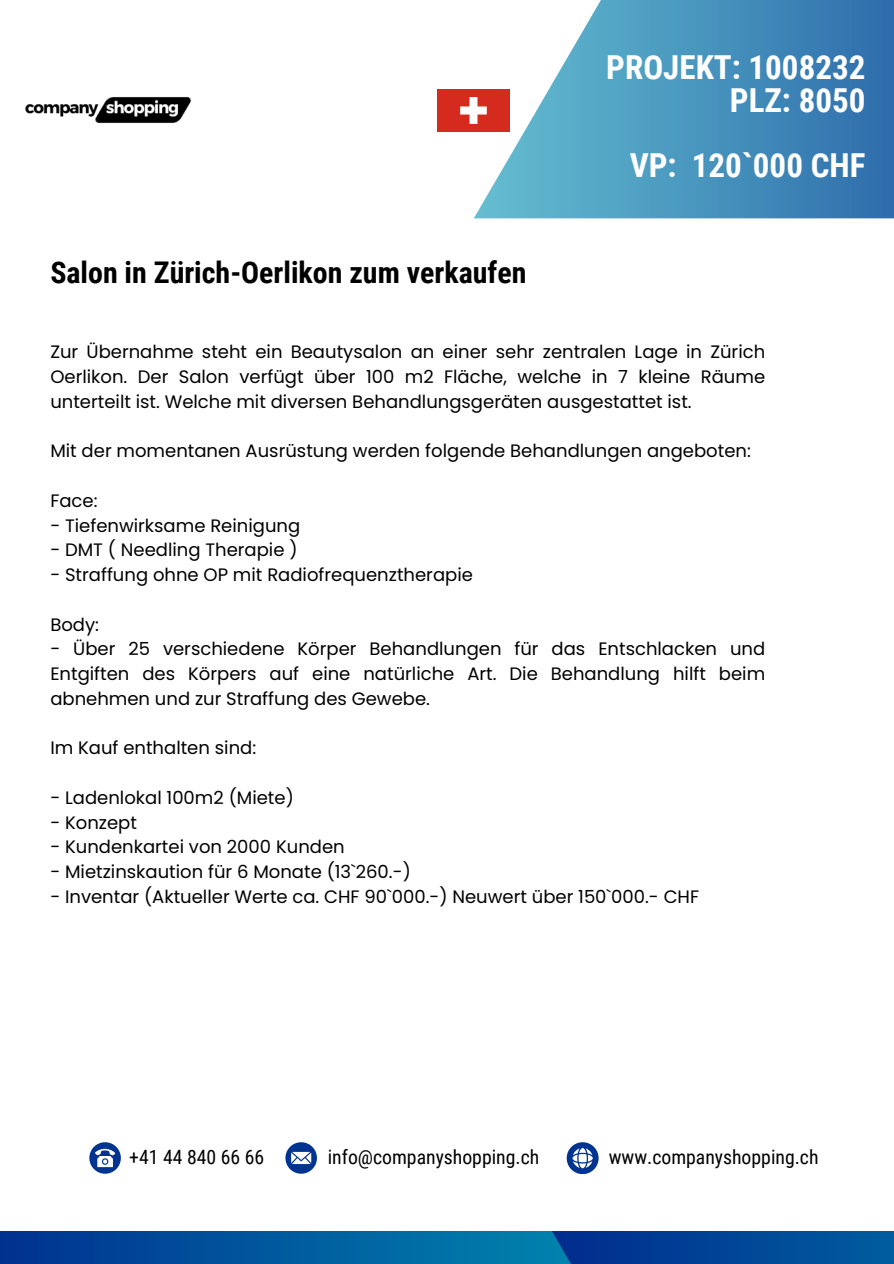
<style>
.page{position:relative;width:894px;height:1264px;background:#fff}
.page>*{position:absolute;margin:0;border:0;box-sizing:border-box;transform-origin:0 0}
.t1{font:700 33px "Roboto Condensed";color:#fff}
.t2{font:700 29.85px "Roboto Condensed";color:#000}
.t3{font:19.65px "Roboto Condensed";color:#000}
.t4{font:18px/24.8px "Poppins";color:#000;text-align:justify}
</style>
<div class="page">
<svg style="left:473px;top:0;width:420px;height:218px;background:#60a0c5"></svg>
<svg style="left:665px;top:1231px;width:228px;height:32px;background:#004c99"></svg>
<svg style="left:0;top:1231px;width:665px;height:32px;background:#00539b"></svg>
<svg style="left:89px;top:1142px;width:32px;height:31px"></svg>
<svg style="left:285px;top:1142px;width:32px;height:31px"></svg>
<svg style="left:566px;top:1142px;width:32px;height:31px"></svg>
<img style="left:25px;top:97px;width:167px;height:26px">
<img style="left:438px;top:89px;width:72px;height:42px">
<p class="t2" style="left:50px;top:255px;width:477px">Salon in Zürich-Oerlikon zum verkaufen</p>
<p class="t1" style="left:606px;top:49px;width:260px">PROJEKT: 1008232</p>
<p class="t1" style="left:729px;top:81px;width:137px">PLZ: 8050</p>
<p class="t1" style="left:629px;top:147px;width:237px">VP: 120`000 CHF</p>
<p class="t4" style="left:50px;top:339px;width:716px">Zur Übernahme steht ein Beautysalon an einer sehr zentralen Lage in Zürich Oerlikon. Der Salon verfügt über 100 m2 Fläche, welche in 7 kleine Räume unterteilt ist. Welche mit diversen Behandlungsgeräten ausgestattet ist.</p>
<p class="t4" style="left:50px;top:438px;width:701px">Mit der momentanen Ausrüstung werden folgende Behandlungen angeboten:</p>
<p class="t4" style="left:50px;top:488px;width:49px">Face:</p>
<p class="t4" style="left:50px;top:513px;width:251px">- Tiefenwirksame Reinigung</p>
<p class="t4" style="left:50px;top:537px;width:248px">- DMT ( Needling Therapie )</p>
<p class="t4" style="left:50px;top:562px;width:424px">- Straffung ohne OP mit Radiofrequenztherapie</p>
<p class="t4" style="left:50px;top:612px;width:50px">Body:</p>
<p class="t4" style="left:50px;top:636px;width:716px">- Über 25 verschiedene Körper Behandlungen für das Entschlacken und Entgiften des Körpers auf eine natürliche Art. Die Behandlung hilft beim abnehmen und zur Straffung des Gewebe.</p>
<p class="t4" style="left:50px;top:735px;width:207px">Im Kauf enthalten sind:</p>
<p class="t4" style="left:50px;top:785px;width:245px">- Ladenlokal 100m2 (Miete)</p>
<p class="t4" style="left:50px;top:810px;width:88px">- Konzept</p>
<p class="t4" style="left:50px;top:834px;width:296px">- Kundenkartei von 2000 Kunden</p>
<p class="t4" style="left:50px;top:859px;width:362px">- Mietzinskaution für 6 Monate (13`260.-)</p>
<p class="t4" style="left:50px;top:884px;width:650px">- Inventar (Aktueller Werte ca. CHF 90`000.-) Neuwert über 150`000.- CHF</p>
<p class="t3" style="left:129px;top:1145px;width:136px">+41 44 840 66 66</p>
<p class="t3" style="left:327px;top:1145px;width:213px">info@companyshopping.ch</p>
<p class="t3" style="left:608px;top:1145px;width:211px">www.companyshopping.ch</p>
</div>
